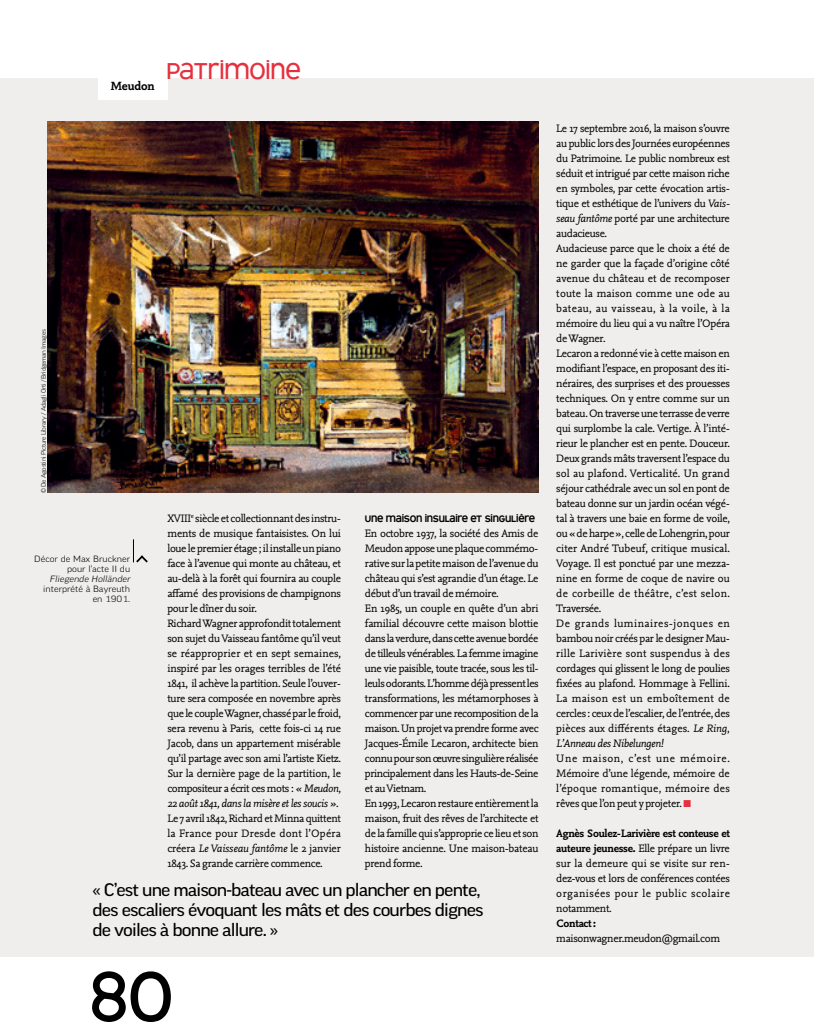
<style>
.page{position:relative;width:815px;height:1028px;background:#fff}
.page>*{position:absolute;margin:0;border:0;box-sizing:border-box;transform-origin:0 0}
.t1{font:75px "Designal LW20";color:#000}
.t2{font:27.5px "Designal LW20";letter-spacing:-.01em;color:#e6303e}
.t3{font:expanded 17.5px/20px "Good OT";letter-spacing:-.05em;color:#000}
.t4{font:11.25px/15px "Nexus Mix Pro";letter-spacing:-.025em;color:#000}
.t5{font:11.25px "Designal R";letter-spacing:-.025em;color:#000}
.t6{font:700 11.25px "Nexus Mix Pro";letter-spacing:-.025em;color:#000}
.t7{font:300 expanded 8.75px/10px "Good OT";color:#000;text-align:right}
.t8{font:italic 300 expanded 8.75px "Good OT";color:#000}
.t9{font:300 expanded 6.25px "Good OT";letter-spacing:-.05em;color:#000}
.s1{font-style:italic}
.s2{font-weight:700}
</style>
<div class="page">
<div style="left:0;top:79px;width:814px;height:878px;background:#f0eeed"></div>
<div style="left:98px;top:72px;width:69px;height:27px;background:#fff"></div>
<img style="left:48px;top:121px;width:491px;height:371px">
<svg style="left:133px;top:539px;width:15px;height:23px"></svg>
<h2 class="t2" style="left:111px;top:57px;width:192px"><sub>Meudon</sub> patrimoine</h2>
<p class="t9" style="left:40px;top:493px;width:165px;rotate:-90deg">© De Agostini Picture Library / Adagli Orti / Bridgeman Images</p>
<p class="t7" style="left:34px;top:554px;width:97px">Décor de Max Bruckner pour l’acte II du</p>
<p class="t8" style="left:49px;top:574px;width:84px">Fliegende Holländer</p>
<p class="t7" style="left:43px;top:584px;width:88px">interprété à Bayreuth en 1901.</p>
<p class="t4" style="left:167px;top:510px;width:175px">XVIII<sup>e</sup> siècle et collectionnant des instru&shy;ments de musique fantaisistes. On lui loue le premier étage ; il installe un piano face à l’avenue qui monte au château, et au-delà à la forêt qui fournira au couple affamé des provisions de champignons pour le dîner du soir.<br>Richard Wagner approfondit totalement son sujet du Vaisseau fantôme qu’il veut se réapproprier et en sept semaines, inspiré par les orages terribles de l’été 1841, il achève la partition. Seule l’ouver&shy;ture sera composée en novembre après que le couple Wagner, chassé par le froid, sera revenu à Paris, cette fois-ci 14 rue Jacob, dans un appartement misérable qu’il partage avec son ami l’artiste Kietz.<br>Sur la dernière page de la partition, le compositeur a écrit ces mots : <span class="s1">« Meudon, 22 août 1841, dans la misère et les soucis »</span>.<br>Le 7 avril 1842, Richard et Minna quittent la France pour Dresde dont l’Opéra créera <span class="s1">Le Vaisseau fantôme</span> le 2 janvier 1843. Sa grande carrière commence.</p>
<p class="t5" style="left:365px;top:513px;width:172px">UNE MAISON INSULAIRE ET SINGULIÈRE</p>
<p class="t4" style="left:365px;top:525px;width:175px">En octobre 1937, la société des Amis de Meudon appose une plaque commémo&shy;rative sur la petite maison de l’avenue du château qui s’est agrandie d’un étage. Le début d’un travail de mémoire.<br>En 1985, un couple en quête d’un abri familial découvre cette maison blottie dans la verdure, dans cette avenue bordée de tilleuls vénérables. La femme imagine une vie paisible, toute tracée, sous les til&shy;leuls odorants. L’homme déjà pressent les transformations, les métamorphoses à commencer par une recomposition de la maison. Un projet va prendre forme avec Jacques-Émile Lecaron, architecte bien connu pour son œuvre singulière réalisée principalement dans les Hauts-de-Seine et au Vietnam.<br>En 1993, Lecaron restaure entièrement la maison, fruit des rêves de l’architecte et de la famille qui s’approprie ce lieu et son histoire ancienne. Une maison-bateau prend forme.</p>
<h3 class="t3" style="left:92px;top:879px;width:393px">« C’est une maison-bateau avec un plancher en pente, des escaliers évoquant les mâts et des courbes dignes de voiles à bonne allure. »</h3>
<h1 class="t1" style="left:90px;top:962px;width:86px">80</h1>
<p class="t4" style="left:556px;top:120px;width:175px">Le 17 septembre 2016, la maison s’ouvre au public lors des Journées européennes du Patrimoine. Le public nombreux est séduit et intrigué par cette maison riche en symboles, par cette évocation artis&shy;tique et esthétique de l’univers du <span class="s1">Vais&shy;seau fantôme</span> porté par une architecture audacieuse.<br>Audacieuse parce que le choix a été de ne garder que la façade d’origine côté avenue du château et de recomposer toute la maison comme une ode au bateau, au vaisseau, à la voile, à la mémoire du lieu qui a vu naître l’Opéra de Wagner.<br>Lecaron a redonné vie à cette maison en modifiant l’espace, en proposant des iti&shy;néraires, des surprises et des prouesses techniques. On y entre comme sur un bateau. On traverse une terrasse de verre qui surplombe la cale. Vertige. À l’inté&shy;rieur le plancher est en pente. Douceur.<br>Deux grands mâts traversent l’espace du sol au plafond. Verticalité. Un grand séjour cathédrale avec un sol en pont de bateau donne sur un jardin océan végé&shy;tal à travers une baie en forme de voile, ou « de harpe », celle de Lohengrin, pour citer André Tubeuf, critique musical.<br>Voyage. Il est ponctué par une mezza&shy;nine en forme de coque de navire ou de corbeille de théâtre, c’est selon.<br>Traversée.<br>De grands luminaires-jonques en bambou noir créés par le designer Mau&shy;rille Larivière sont suspendus à des cordages qui glissent le long de poulies fixées au plafond. Hommage à Fellini.<br>La maison est un emboîtement de cercles : ceux de l’escalier, de l’entrée, des pièces aux différents étages. <span class="s1">Le Ring</span>, <span class="s1">L’Anneau des Nibelungen!</span></p>
<p class="t4" style="left:556px;top:750px;width:175px;text-align:justify">Une maison, c’est une mémoire.<br>Mémoire d’une légende, mémoire de l’époque romantique, mémoire des rêves que l’on peut y projeter.</p>
<p class="t4" style="left:556px;top:825px;width:175px;text-align:justify"><span class="s2">Agnès Soulez-Larivière est conteuse et auteure jeunesse.</span> Elle prépare un livre sur la demeure qui se visite sur ren&shy;dez-vous et lors de conférences contées organisées pour le public scolaire notamment.</p>
<p class="t6" style="left:556px;top:915px;width:41px">Contact :</p>
<p class="t4" style="left:556px;top:930px;width:165px">maisonwagner.meudon@gmail.com</p>
</div>
